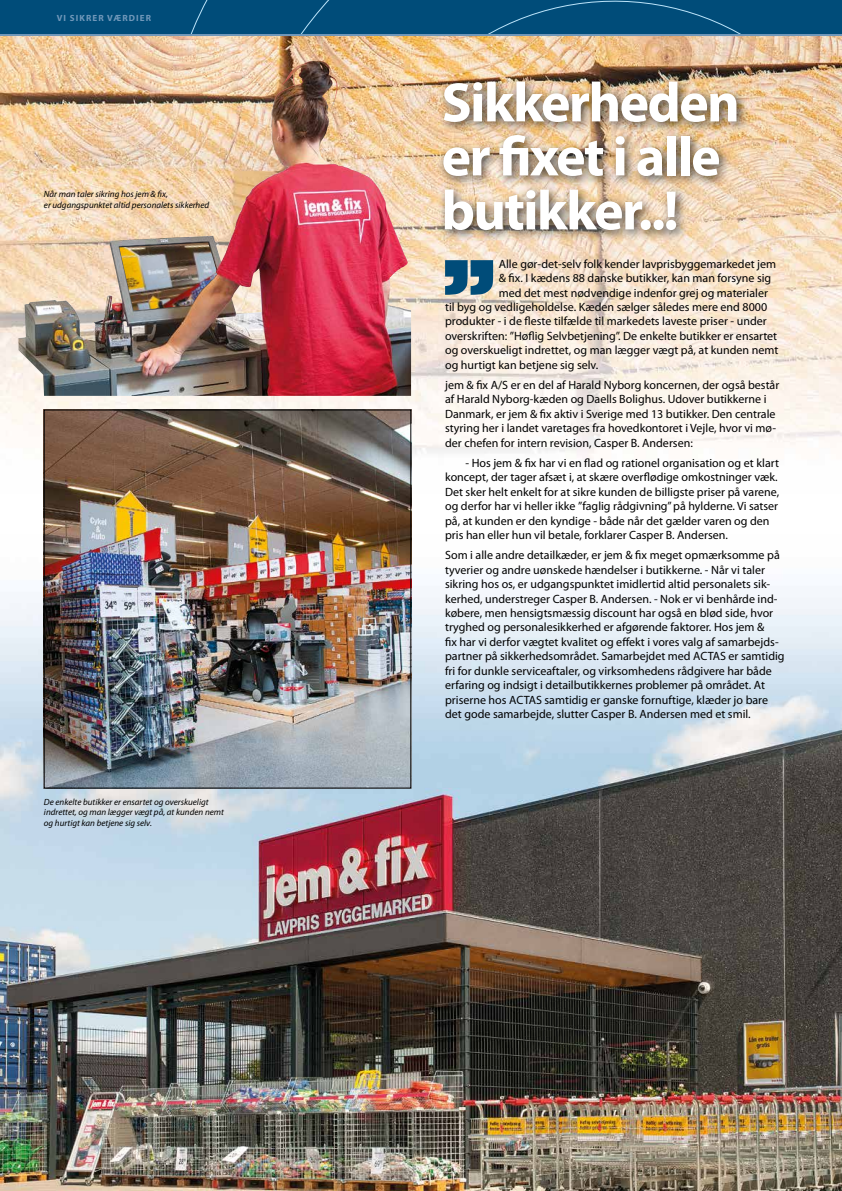
<style>
.page{position:relative;width:842px;height:1191px;background:#fff}
.page>*{position:absolute;margin:0;border:0;box-sizing:border-box;transform-origin:0 0}
.t1{font:700 56px/54px "Myriad Pro";letter-spacing:-.03em;color:#fff}
.t2{font:12px/14.4px "Myriad Pro";color:#000}
.t3{font:italic 9px/10.8px "Myriad Pro";color:#000}
.t4{font:700 9px "Myriad Pro";letter-spacing:.12em;color:#7198ba}
</style>
<div class="page">
<img style="left:0;top:36px;width:842px;height:458px">
<div style="left:0;top:0;width:842px;height:34px;background:#004c79"></div>
<svg style="left:190px;top:0;width:551px;height:34px"></svg>
<hr style="left:0;top:34px;width:842px;height:2px;background:#7198ba">
<img style="left:0;top:535px;width:842px;height:656px">
<div style="left:437px;top:75px;width:312px;height:167px;background:#000;opacity:.7"></div>
<img style="left:46px;top:412px;width:363px;height:374px">
<div style="left:44px;top:410px;width:367px;height:378px;border:1px solid #000"></div>
<img style="left:18px;top:60px;width:393px;height:336px">
<img style="left:119px;top:242px;width:98px;height:68px">
<svg style="left:445px;top:260px;width:48px;height:35px;background:#346c8b"></svg>
<p class="t4" style="left:57px;top:13px;width:96px">VI SIKRER VÆRDIER</p>
<p class="t3" style="left:44px;top:188px;width:167px">Når man taler sikring hos jem &amp; fix,<br>er udgangspunktet altid personalets sikkerhed</p>
<p class="t3" style="left:44px;top:796px;width:182px">De enkelte butikker er ensartet og overskueligt indrettet, og man lægger vægt på, at kunden nemt og hurtigt kan betjene sig selv.</p>
<h1 class="t1" style="left:441px;top:76px;width:300px">Sikkerheden er fixet i alle butikker..!</h1>
<p class="t2" style="left:499px;top:257px;width:279px">Alle gør-det-selv folk kender lavprisbyggemarkedet jem</p>
<p class="t2" style="left:499px;top:271px;width:274px">&amp; fix. I kædens 88 danske butikker, kan man forsyne sig</p>
<p class="t2" style="left:499px;top:285px;width:271px">med det mest nødvendige indenfor grej og materialer</p>
<p class="t2" style="left:445px;top:300px;width:324px">til byg og vedligeholdelse. Kæden sælger således mere end 8000</p>
<p class="t2" style="left:445px;top:314px;width:323px">produkter - i de fleste tilfælde til markedets laveste priser - under</p>
<p class="t2" style="left:445px;top:329px;width:334px">overskriften: ”Høflig Selvbetjening”. De enkelte butikker er ensartet</p>
<p class="t2" style="left:445px;top:343px;width:335px">og overskueligt indrettet, og man lægger vægt på, at kunden nemt</p>
<p class="t2" style="left:445px;top:357px;width:155px">og hurtigt kan betjene sig selv.</p>
<p class="t2" style="left:445px;top:378px;width:336px">jem &amp; fix A/S er en del af Harald Nyborg koncernen, der også består af Harald Nyborg-kæden og Daells Bolighus. Udover butikkerne i Danmark, er jem &amp; fix aktiv i Sverige med 13 butikker. Den centrale styring her i landet varetages fra hovedkontoret i Vejle, hvor vi mø&shy;der chefen for intern revision, Casper B. Andersen:</p>
<p class="t2" style="left:445px;top:456px;width:336px;text-indent:20px">- Hos jem &amp; fix har vi en flad og rationel organisation og et klart koncept, der tager afsæt i, at skære overflødige omkostninger væk.<br>Det sker helt enkelt for at sikre kunden de billigste priser på varene, og derfor har vi heller ikke ”faglig rådgivning” på hylderne. Vi satser på, at kunden er den kyndige - både når det gælder varen og den pris han eller hun vil betale, forklarer Casper B. Andersen.</p>
<p class="t2" style="left:445px;top:548px;width:341px">Som i alle andre detailkæder, er jem &amp; fix meget opmærksomme på tyverier og andre uønskede hændelser i butikkerne. - Når vi taler sikring hos os, er udgangspunktet imidlertid altid personalets sik&shy;kerhed, understreger Casper B. Andersen. - Nok er vi benhårde ind&shy;købere, men hensigtsmæssig discount har også en blød side, hvor tryghed og personalesikkerhed er afgørende faktorer. Hos jem &amp;<br>fix har vi derfor vægtet kvalitet og effekt i vores valg af samarbejds&shy;partner på sikkerhedsområdet. Samarbejdet med ACTAS er samtidig fri for dunkle serviceaftaler, og virksomhedens rådgivere har både erfaring og indsigt i detailbutikkernes problemer på området. At priserne hos ACTAS samtidig er ganske fornuftige, klæder jo bare det gode samarbejde, slutter Casper B. Andersen med et smil.</p>
</div>
